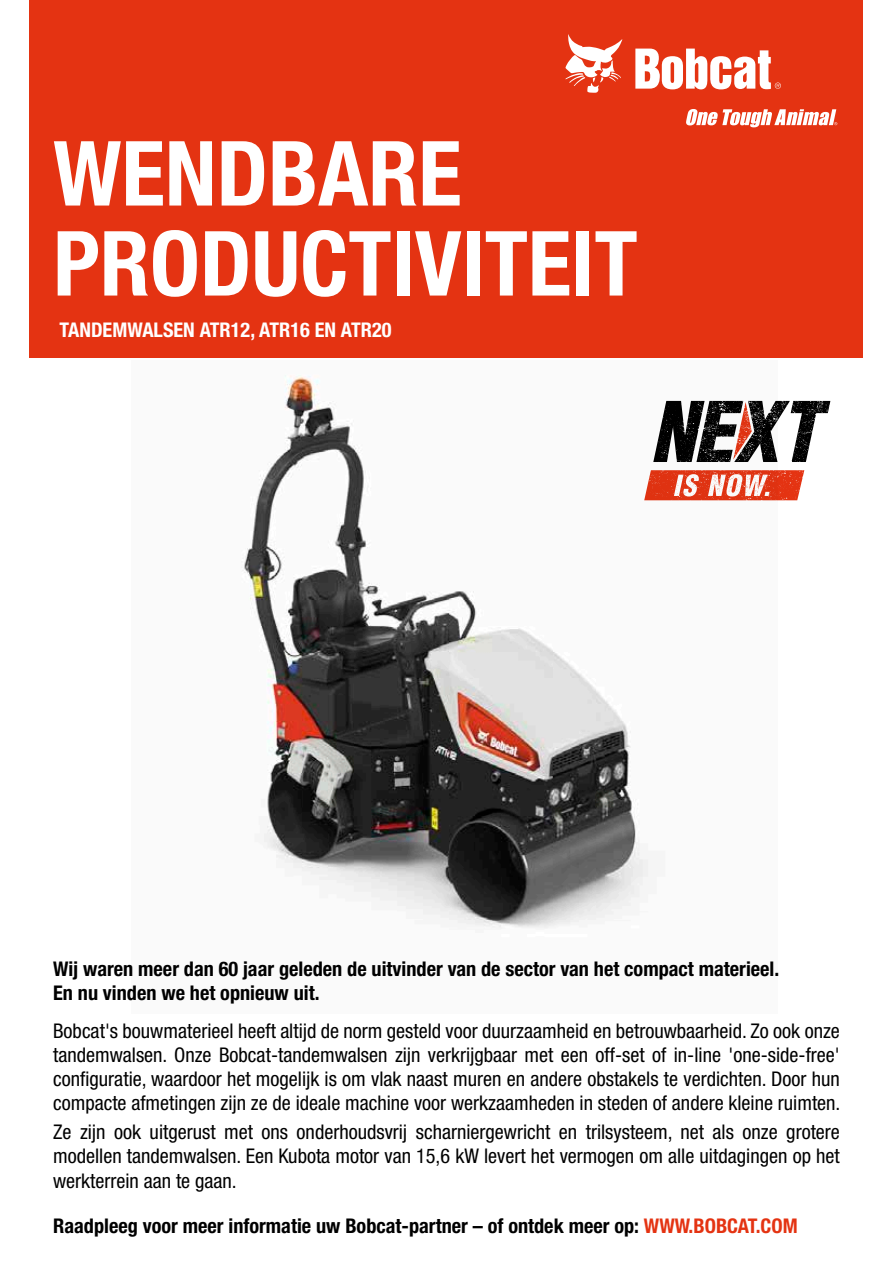
<style>
.page{position:relative;width:893px;height:1263px;background:#fff}
.page>*{position:absolute;margin:0;border:0;box-sizing:border-box;transform-origin:0 0}
.t1{font:700 condensed 90px/90px "Helvetica Neue LT Pro";color:#fff}
.t2{font:condensed 20.25px/24.3px "Helvetica Neue LT Pro";color:#000;text-align:justify}
.t3{font:700 condensed 20.25px/24.3px "Helvetica Neue LT Pro";color:#000}
.t4{font:700 condensed 20.25px "Helvetica Neue LT Pro";color:#fff}
.s1{color:#e43312}
</style>
<div class="page">
<svg style="left:778px;top:401px;width:52px;height:61px"></svg>
<svg style="left:778px;top:470px;width:26px;height:31px"></svg>
<div style="left:30px;top:0;width:833px;height:357px;background:#e43312"></div>
<svg style="left:565px;top:34px;width:57px;height:59px"></svg>
<svg style="left:635px;top:49px;width:146px;height:40px"></svg>
<svg style="left:686px;top:109px;width:151px;height:18px"></svg>
<img style="left:242px;top:375px;width:536px;height:554px">
<h1 class="t1" style="left:53px;top:129px;width:586px">WENDBARE<br>PRODUCTIVITEIT</h1>
<p class="t4" style="left:60px;top:317px;width:333px">TANDEMWALSEN ATR12, ATR16 EN ATR20</p>
<p class="t3" style="left:53px;top:956px;width:728px">Wij waren meer dan 60 jaar geleden de uitvinder van de sector van het compact materieel.<br>En nu vinden we het opnieuw uit.</p>
<p class="t2" style="left:53px;top:1018px;width:789px">Bobcat's bouwmaterieel heeft altijd de norm gesteld voor duurzaamheid en betrouwbaarheid. Zo ook onze tandemwalsen. Onze Bobcat-tandemwalsen zijn verkrijgbaar met een off-set of in-line 'one-side-free' configuratie, waardoor het mogelijk is om vlak naast muren en andere obstakels te verdichten. Door hun compacte afmetingen zijn ze de ideale machine voor werkzaamheden in steden of andere kleine ruimten.</p>
<p class="t2" style="left:53px;top:1119px;width:788px">Ze zijn ook uitgerust met ons onderhoudsvrij scharniergewricht en trilsysteem, net als onze grotere modellen tandemwalsen. Een Kubota motor van 15,6 kW levert het vermogen om alle uitdagingen op het werkterrein aan te gaan.</p>
<p class="t3" style="left:53px;top:1214px;width:746px">Raadpleeg voor meer informatie uw Bobcat-partner – of ontdek meer op: <span class="s1">WWW.BOBCAT.COM</span></p>
</div>
